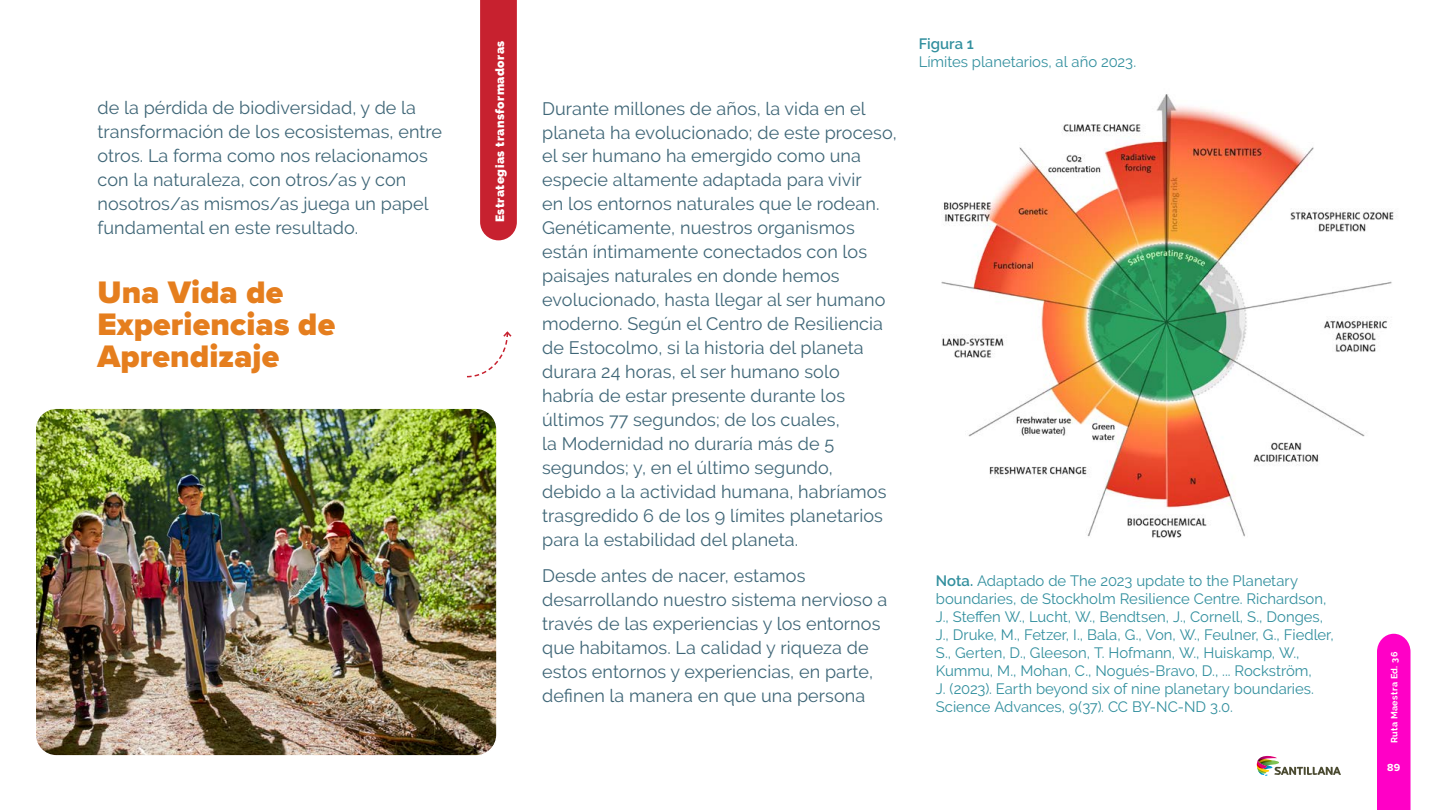
<style>
.page{position:relative;width:1440px;height:810px;background:#fff}
.page>*{position:absolute;margin:0;border:0;box-sizing:border-box;transform-origin:0 0}
.t1{font:900 32.25px/32.2px "Proxima Nova";letter-spacing:.005em;color:#e57e1e}
.t2{font:18px/24px "Raleway";letter-spacing:.005em;color:#3f6677}
.t3{font:15px/18px "Raleway";color:#328f9e}
.t4{font:600 15px "Raleway";color:#328f9e}
.t5{font:900 12px "Raleway";letter-spacing:.04em;color:#fff}
.t6{font:700 10.65px "Proxima Nova";color:#fff}
.t7{font:700 9px "Raleway";letter-spacing:.04em;color:#fff}
.s1{font-weight:600}
</style>
<div class="page">
<img style="left:38px;top:410px;width:457px;height:344px">
<div style="left:35px;top:407px;width:463px;height:350px;border:2px solid #fff;border-radius:21px"></div>
<img style="left:941px;top:94px;width:453px;height:444px">
<svg style="left:467px;top:331px;width:45px;height:47px"></svg>
<div style="left:1377px;top:634px;width:34px;height:176px;background:#ff00c6"></div>
<svg style="left:1256px;top:755px;width:85px;height:21px"></svg>
<div style="left:480px;top:0;width:37px;height:240px;background:#c7212f"></div>
<p class="t2" style="left:98px;top:96px;width:346px">de la pérdida de biodiversidad, y de la transformación de los ecosistemas, entre otros. La forma como nos relacionamos con la naturaleza, con otros/as y con nosotros/as mismos/as juega un papel fundamental en este resultado.</p>
<h1 class="t1" style="left:98px;top:276px;width:239px">Una Vida de<br>Experiencias de<br>Aprendizaje</h1>
<p class="t5" style="left:493px;top:222px;width:183px;rotate:-90deg">Estrategias transformadoras</p>
<p class="t2" style="left:542px;top:96px;width:356px">Durante millones de años, la vida en el planeta ha evolucionado; de este proceso, el ser humano ha emergido como una especie altamente adaptada para vivir<br>en los entornos naturales que le rodean.<br>Genéticamente, nuestros organismos están íntimamente conectados con los paisajes naturales en donde hemos evolucionado, hasta llegar al ser humano moderno. Según el Centro de Resiliencia de Estocolmo, si la historia del planeta durara 24 horas, el ser humano solo<br>habría de estar presente durante los últimos 77 segundos; de los cuales,<br>la Modernidad no duraría más de 5 segundos; y, en el último segundo,<br>debido a la actividad humana, habríamos trasgredido 6 de los 9 límites planetarios para la estabilidad del planeta.</p>
<p class="t2" style="left:542px;top:564px;width:347px">Desde antes de nacer, estamos desarrollando nuestro sistema nervioso a través de las experiencias y los entornos que habitamos. La calidad y riqueza de estos entornos y experiencias, en parte, definen la manera en que una persona</p>
<p class="t4" style="left:919px;top:35px;width:57px">Figura 1</p>
<p class="t3" style="left:919px;top:52px;width:219px">Límites planetarios, al año 2023.</p>
<p class="t3" style="left:936px;top:572px;width:399px"><span class="s1">Nota.</span> Adaptado de The 2023 update to the Planetary boundaries, de Stockholm Resilience Centre. Richardson, J., Steffen W., Lucht, W., Bendtsen, J., Cornell, S., Donges, J., Druke, M., Fetzer, I., Bala, G., Von, W., Feulner, G., Fiedler, S., Gerten, D., Gleeson, T. Hofmann, W., Huiskamp, W., Kummu, M., Mohan, C., Nogués-Bravo, D., ... Rockström,<br>J. (2023). Earth beyond six of nine planetary boundaries.<br>Science Advances, 9(37). CC BY-NC-ND 3.0.</p>
<p class="t7" style="left:1389px;top:743px;width:93px;rotate:-90deg">Ruta Maestra Ed. 36</p>
<p class="t6" style="left:1387px;top:759px;width:14px">89</p>
</div>
